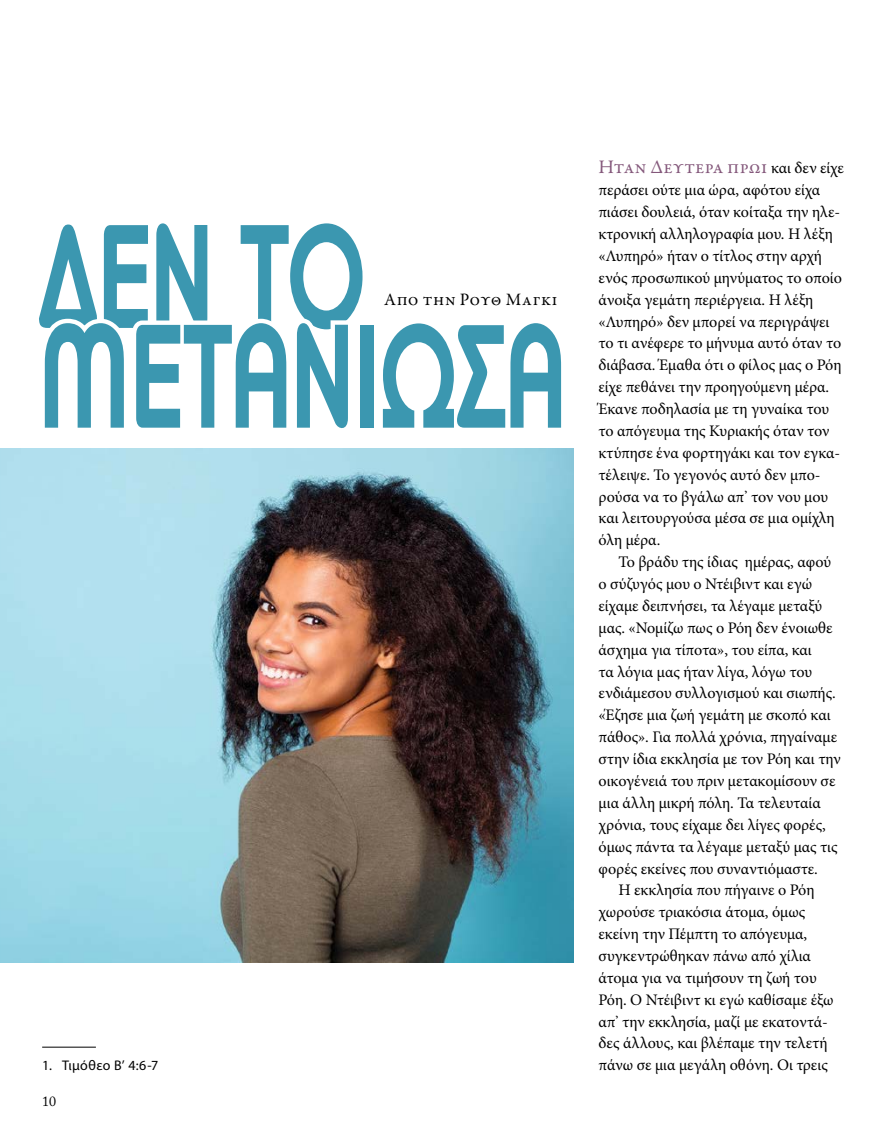
<style>
.page{position:relative;width:893px;height:1141px;background:#fff}
.page>*{position:absolute;margin:0;border:0;box-sizing:border-box;transform-origin:0 0}
.t1{font:700 144.38px "PF Universal";letter-spacing:-.02em;color:#3b97b0;scale:.68 1}
.t2{font:19.25px "Garamond Premr Pro";color:#84587b}
.t3{font:17.5px "Garamond Premr Pro";letter-spacing:.035em;color:#000}
.t4{font:16.1px/21.9px "Minion Pro";letter-spacing:-.005em;color:#000}
.t5{font:14px "Myriad Pro";letter-spacing:.03em;color:#000}
.t6{font:14px "Adobe Caslon Pro";color:#000}
.s1{font-family:"Minion Pro";font-size:16.1px;color:#000}
</style>
<div class="page">
<img style="left:0;top:449px;width:573px;height:513px">
<hr style="left:42px;top:1047px;width:54px;height:1px;background:#000">
<h1 class="t1" style="left:38px;top:190px;width:483px">ΔΕΝ ΤΟ</h1>
<p class="t3" style="left:384px;top:289px;width:175px">Από την Ρουθ Μαγκί</p>
<h1 class="t1" style="left:38px;top:290px;width:763px">ΜΕΤΆΝΙΩΣΑ</h1>
<p class="t2" style="left:598px;top:156px;width:247px">Ήταν Δευτέρα πρωί <span class="s1">και δεν είχε</span></p>
<p class="t4" style="left:598px;top:179px;width:245px">περάσει ούτε μια ώρα, αφότου είχα πιάσει δουλειά, όταν κοίταξα την ηλε&shy;κτρονική αλληλογραφία μου. Η λέξη «Λυπηρό» ήταν ο τίτλος στην αρχή ενός προσωπικού μηνύματος το οποίο άνοιξα γεμάτη περιέργεια. Η λέξη «Λυπηρό» δεν μπορεί να περιγράψει το τι ανέφερε το μήνυμα αυτό όταν το διάβασα. Έμαθα ότι ο φίλος μας ο Ρόη είχε πεθάνει την προηγούμενη μέρα.<br>Έκανε ποδηλασία με τη γυναίκα του το απόγευμα της Κυριακής όταν τον κτύπησε ένα φορτηγάκι και τον εγκα&shy;τέλειψε. Το γεγονός αυτό δεν μπο&shy;ρούσα να το βγάλω απ’ τον νου μου και λειτουργούσα μέσα σε μια ομίχλη όλη μέρα.</p>
<p class="t4" style="left:618px;top:551px;width:214px">Το βράδυ της ίδιας ημέρας, αφού</p>
<p class="t4" style="left:598px;top:573px;width:215px">ο σύζυγός μου ο Ντέιβιντ και εγώ</p>
<p class="t4" style="left:598px;top:595px;width:225px">είχαμε δειπνήσει, τα λέγαμε μεταξύ</p>
<p class="t4" style="left:598px;top:617px;width:236px">μας. «Νομίζω πως ο Ρόη δεν ένοιωθε</p>
<p class="t4" style="left:598px;top:639px;width:215px">άσχημα για τίποτα», του είπα, και</p>
<p class="t4" style="left:598px;top:661px;width:215px">τα λόγια μας ήταν λίγα, λόγω του</p>
<p class="t4" style="left:598px;top:682px;width:239px">ενδιάμεσου συλλογισμού και σιωπής.</p>
<p class="t4" style="left:598px;top:704px;width:234px">«Έζησε μια ζωή γεμάτη με σκοπό και</p>
<p class="t4" style="left:598px;top:726px;width:240px">πάθος». Για πολλά χρόνια, πηγαίναμε</p>
<p class="t4" style="left:598px;top:748px;width:244px">στην ίδια εκκλησία με τον Ρόη και την</p>
<p class="t4" style="left:598px;top:770px;width:238px">οικογένειά του πριν μετακομίσουν σε</p>
<p class="t4" style="left:598px;top:792px;width:224px">μια άλλη μικρή πόλη. Τα τελευταία</p>
<p class="t4" style="left:598px;top:814px;width:229px">χρόνια, τους είχαμε δει λίγες φορές,</p>
<p class="t4" style="left:598px;top:836px;width:241px">όμως πάντα τα λέγαμε μεταξύ μας τις</p>
<p class="t4" style="left:598px;top:857px;width:221px">φορές εκείνες που συναντιόμαστε.</p>
<p class="t4" style="left:618px;top:879px;width:198px">Η εκκλησία που πήγαινε ο Ρόη</p>
<p class="t4" style="left:598px;top:901px;width:208px">χωρούσε τριακόσια άτομα, όμως</p>
<p class="t4" style="left:598px;top:923px;width:210px">εκείνη την Πέμπτη το απόγευμα,</p>
<p class="t4" style="left:598px;top:945px;width:214px">συγκεντρώθηκαν πάνω από χίλια</p>
<p class="t4" style="left:598px;top:967px;width:220px">άτομα για να τιμήσουν τη ζωή του</p>
<p class="t4" style="left:598px;top:989px;width:237px">Ρόη. Ο Ντέιβιντ κι εγώ καθίσαμε έξω</p>
<p class="t4" style="left:598px;top:1011px;width:231px">απ’ την εκκλησία, μαζί με εκατοντά-</p>
<p class="t4" style="left:598px;top:1032px;width:231px">δες άλλους, και βλέπαμε την τελετή</p>
<p class="t5" style="left:42px;top:1057px;width:118px">1. Τιμόθεο Β’ 4:6-7</p>
<p class="t4" style="left:598px;top:1054px;width:231px">πάνω σε μια μεγάλη οθόνη. Οι τρεις</p>
<p class="t6" style="left:42px;top:1093px;width:16px">10</p>
</div>
